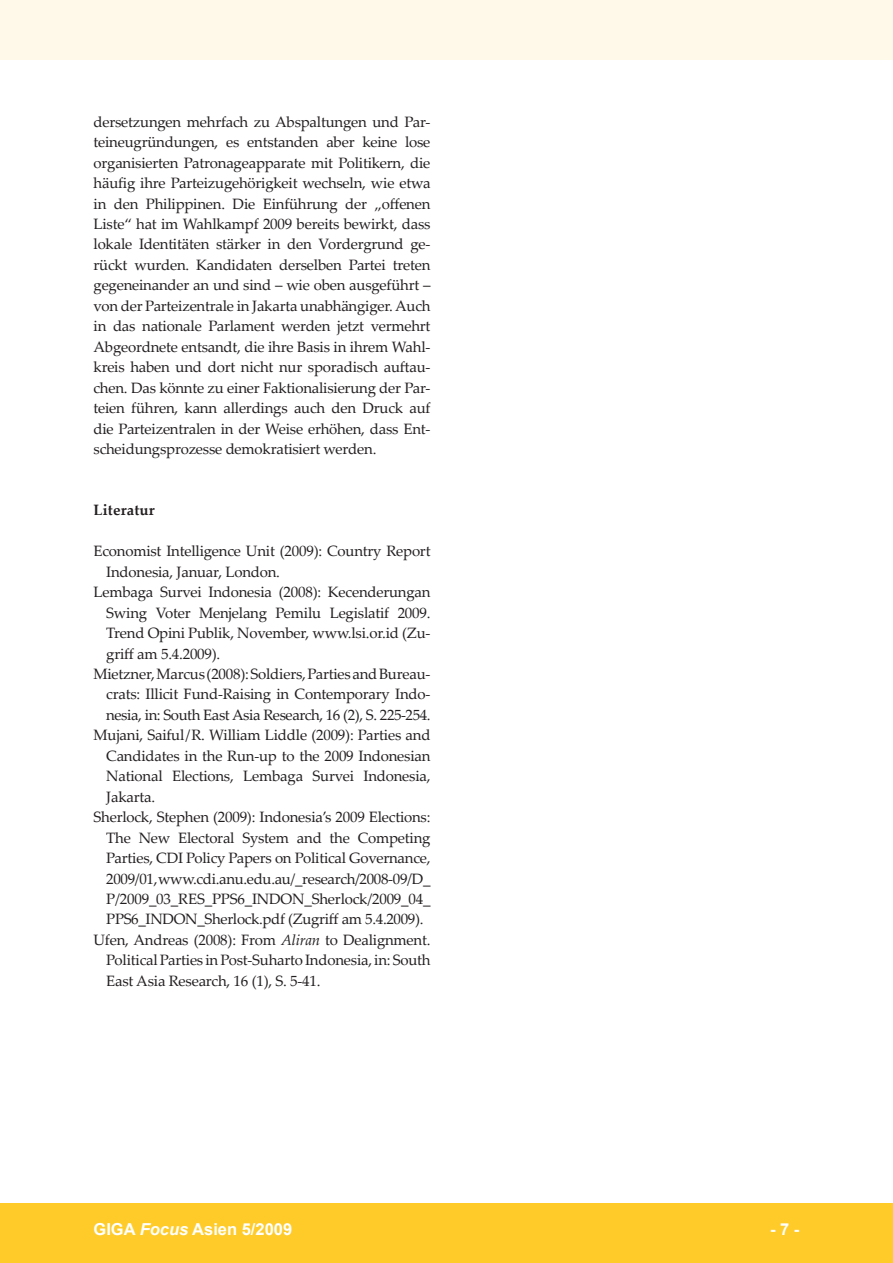
<style>
.page{position:relative;width:893px;height:1263px;background:#fff}
.page>*{position:absolute;margin:0;border:0;box-sizing:border-box;transform-origin:0 0}
.t1{font:700 16.5px "Arial";color:#fff}
.foc__text_literatur{font:15px/20.4px "Palatino Linotype";letter-spacing:-.015em;color:#231f20;text-align:justify}
.foc__text_fliesstext{font:15px/20.4px "Palatino Linotype";letter-spacing:-.015em;color:#231f20;text-align:justify}
.foc__text_ueberschri{font:700 15px "Palatino Linotype";letter-spacing:.01em;color:#231f20}
.s1{font-style:italic}
</style>
<div class="page">
<div style="left:0;top:1203px;width:893px;height:60px;background:#fecb29"></div>
<div style="left:0;top:0;width:893px;height:60px;background:#fef9e9"></div>
<p class="foc__text_fliesstext" style="left:94px;top:111px;width:338px">dersetzungen mehrfach zu Abspaltungen und Par&shy;teineugründungen, es entstanden aber keine lose organisierten Patronageapparate mit Politikern, die häufig ihre Parteizugehörigkeit wechseln, wie etwa in den Philippinen. Die Einführung der „offenen Liste“ hat im Wahlkampf 2009 bereits bewirkt, dass lokale Identitäten stärker in den Vordergrund ge&shy;rückt wurden. Kandidaten derselben Partei treten gegeneinander an und sind – wie oben ausgeführt – von der Parteizentrale in Jakarta unabhängiger. Auch in das nationale Parlament werden jetzt vermehrt Abgeordnete entsandt, die ihre Basis in ihrem Wahl&shy;kreis haben und dort nicht nur sporadisch auftau&shy;chen. Das könnte zu einer Faktionalisierung der Par&shy;teien führen, kann allerdings auch den Druck auf die Parteizentralen in der Weise erhöhen, dass Ent&shy;scheidungsprozesse demokratisiert werden.</p>
<p class="foc__text_ueberschri" style="left:94px;top:500px;width:63px">Literatur</p>
<p class="foc__text_literatur" style="left:106px;top:540px;width:326px;text-indent:-13px">Economist Intelligence Unit (2009): Country Report<br>Indonesia, Januar, London.</p>
<p class="foc__text_literatur" style="left:106px;top:581px;width:326px;text-indent:-13px">Lembaga Survei Indonesia (2008): Kecenderungan Swing Voter Menjelang Pemilu Legislatif 2009.<br>Trend Opini Publik, November, www.lsi.or.id (Zu&shy;griff am 5.4.2009).</p>
<p class="foc__text_literatur" style="left:106px;top:663px;width:326px;text-indent:-13px">Mietzner, Marcus (2008): Soldiers, Parties and Bureau&shy;crats: Illicit Fund-Raising in Contemporary Indo&shy;nesia, in: South East Asia Research, 16 (2), S. 225-254.</p>
<p class="foc__text_literatur" style="left:106px;top:724px;width:326px;text-indent:-13px">Mujani, Saiful/R. William Liddle (2009): Parties and Candidates in the Run-up to the 2009 Indonesian National Elections, Lembaga Survei Indonesia, Jakarta.</p>
<p class="foc__text_literatur" style="left:106px;top:806px;width:326px;text-indent:-13px">Sherlock, Stephen (2009): Indonesia’s 2009 Elections:<br>The New Electoral System and the Competing Parties, CDI Policy Papers on Political Governance, 2009/01, www.cdi.anu.edu.au/_research/2008-09/D_ P/2009_03_RES_PPS6_INDON_Sherlock/2009_04_ PPS6_INDON_Sherlock.pdf (Zugriff am 5.4.2009).</p>
<p class="foc__text_literatur" style="left:106px;top:929px;width:326px;text-indent:-13px">Ufen, Andreas (2008): From <span class="s1">Aliran</span> to Dealignment.<br>Political Parties in Post-Suharto Indonesia, in: South East Asia Research, 16 (1), S. 5-41.</p>
<p class="t1" style="left:94px;top:1218px;width:200px">GIGA <span class="s1">Focus</span> Asien 5/2009</p>
<p class="t1" style="left:770px;top:1218px;width:31px">- -</p>
</div>
